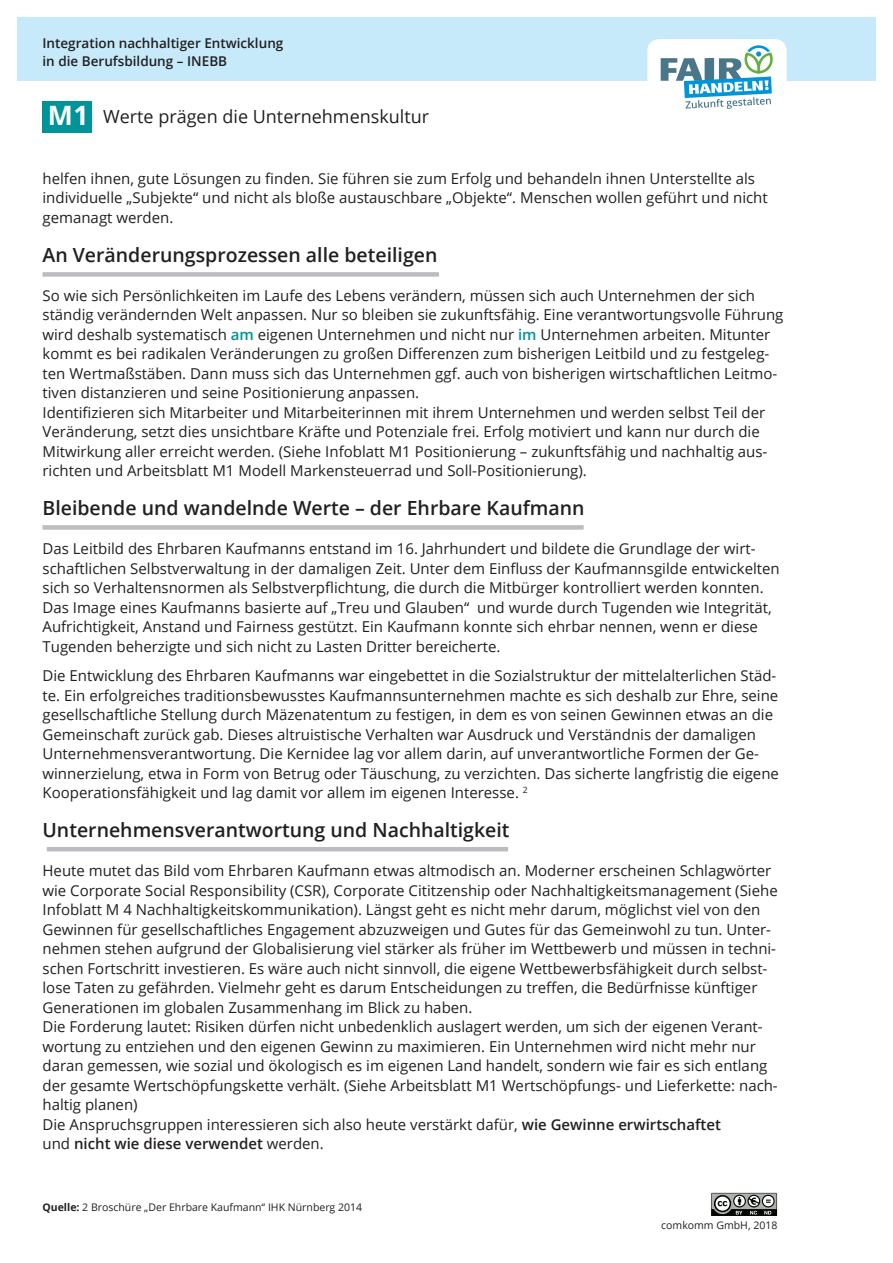
<style>
.page{position:relative;width:893px;height:1263px;background:#fff}
.page>*{position:absolute;margin:0;border:0;box-sizing:border-box;transform-origin:0 0}
.t1{font:600 19.5px "Open Sans";color:#231f20}
.t2{font:18px "Open Sans";color:#231f20}
.t3{font:15px/19.5px "Open Sans";color:#231f20}
.t4{font:600 13.5px/17.5px "Open Sans";color:#231f20}
.t5{font:10.5px "Open Sans";color:#231f20}
.s1{font-weight:700;font-size:26.7px;color:#fff}
.s2{font-weight:600;color:#009398}
.s3{font-weight:600}
.s4{font-weight:700}
</style>
<div class="page">
<div style="left:17px;top:17px;width:859px;height:64px;background:#c6eafa"></div>
<div style="left:647px;top:39px;width:140px;height:77px;background:#fff;border-radius:12px"></div>
<svg style="left:661px;top:45px;width:112px;height:64px"></svg>
<div style="left:43px;top:101px;width:49px;height:31px;background:#009398"></div>
<div style="left:43px;top:272px;width:396px;height:5px;background:#bcbdc0"></div>
<div style="left:43px;top:525px;width:541px;height:5px;background:#bcbdc0"></div>
<hr style="left:47px;top:847px;width:461px;height:4px;background:#bcbdc0">
<svg style="left:711px;top:1193px;width:67px;height:23px;background:#757875"></svg>
<p class="t4" style="left:43px;top:34px;width:242px">Integration nachhaltiger Entwicklung in die Berufsbildung – INEBB</p>
<p class="t2" style="left:48px;top:104px;width:383px"><span class="s1">M 1</span> Werte prägen die Unternehmenskultur</p>
<p class="t3" style="left:43px;top:168px;width:727px">helfen ihnen, gute Lösungen zu finden. Sie führen sie zum Erfolg und behandeln ihnen Unterstellte als individuelle „Subjekte“ und nicht als bloße austauschbare „Objekte“. Menschen wollen geführt und nicht gemanagt werden.</p>
<h1 class="t1" style="left:43px;top:241px;width:396px">An Veränderungsprozessen alle beteiligen</h1>
<p class="t3" style="left:43px;top:285px;width:742px">So wie sich Persönlichkeiten im Laufe des Lebens verändern, müssen sich auch Unternehmen der sich ständig verändernden Welt anpassen. Nur so bleiben sie zukunftsfähig. Eine verantwortungsvolle Führung wird deshalb systematisch <span class="s2">am</span> eigenen Unternehmen und nicht nur <span class="s2">im</span> Unternehmen arbeiten. Mitunter kommt es bei radikalen Veränderungen zu großen Differenzen zum bisherigen Leitbild und zu festgeleg&shy;ten Wertmaßstäben. Dann muss sich das Unternehmen ggf. auch von bisherigen wirtschaftlichen Leitmo&shy;tiven distanzieren und seine Positionierung anpassen.<br>Identifizieren sich Mitarbeiter und Mitarbeiterinnen mit ihrem Unternehmen und werden selbst Teil der Veränderung, setzt dies unsichtbare Kräfte und Potenziale frei. Erfolg motiviert und kann nur durch die Mitwirkung aller erreicht werden. (Siehe Infoblatt M1 Positionierung – zukunftsfähig und nachhaltig aus&shy;richten und Arbeitsblatt M1 Modell Markensteuerrad und Soll-Positionierung).</p>
<h1 class="t1" style="left:43px;top:495px;width:543px">Bleibende und wandelnde Werte – der Ehrbare Kaufmann</h1>
<p class="t3" style="left:43px;top:539px;width:739px">Das Leitbild des Ehrbaren Kaufmanns entstand im 16. Jahrhundert und bildete die Grundlage der wirt&shy;schaftlichen Selbstverwaltung in der damaligen Zeit. Unter dem Einfluss der Kaufmannsgilde entwickelten sich so Verhaltensnormen als Selbstverpflichtung, die durch die Mitbürger kontrolliert werden konnten.<br>Das Image eines Kaufmanns basierte auf „Treu und Glauben“ und wurde durch Tugenden wie Integrität, Aufrichtigkeit, Anstand und Fairness gestützt. Ein Kaufmann konnte sich ehrbar nennen, wenn er diese Tugenden beherzigte und sich nicht zu Lasten Dritter bereicherte.</p>
<p class="t3" style="left:43px;top:665px;width:738px">Die Entwicklung des Ehrbaren Kaufmanns war eingebettet in die Sozialstruktur der mittelalterlichen Städ&shy;te. Ein erfolgreiches traditionsbewusstes Kaufmannsunternehmen machte es sich deshalb zur Ehre, seine gesellschaftliche Stellung durch Mäzenatentum zu festigen, in dem es von seinen Gewinnen etwas an die Gemeinschaft zurück gab. Dieses altruistische Verhalten war Ausdruck und Verständnis der damaligen Unternehmensverantwortung. Die Kernidee lag vor allem darin, auf unverantwortliche Formen der Ge&shy;winnerzielung, etwa in Form von Betrug oder Täuschung, zu verzichten. Das sicherte langfristig die eigene Kooperationsfähigkeit und lag damit vor allem im eigenen Interesse. <sup>2</sup></p>
<h1 class="t1" style="left:43px;top:817px;width:469px">Unternehmensverantwortung und Nachhaltigkeit</h1>
<p class="t3" style="left:43px;top:860px;width:737px">Heute mutet das Bild vom Ehrbaren Kaufmann etwas altmodisch an. Moderner erscheinen Schlagwörter wie Corporate Social Responsibility (CSR), Corporate Cititzenship oder Nachhaltigkeitsmanagement (Siehe Infoblatt M 4 Nachhaltigkeitskommunikation). Längst geht es nicht mehr darum, möglichst viel von den Gewinnen für gesellschaftliches Engagement abzuzweigen und Gutes für das Gemeinwohl zu tun. Unter&shy;nehmen stehen aufgrund der Globalisierung viel stärker als früher im Wettbewerb und müssen in techni&shy;schen Fortschritt investieren. Es wäre auch nicht sinnvoll, die eigene Wettbewerbsfähigkeit durch selbst&shy;lose Taten zu gefährden. Vielmehr geht es darum Entscheidungen zu treffen, die Bedürfnisse künftiger Generationen im globalen Zusammenhang im Blick zu haben.<br>Die Forderung lautet: Risiken dürfen nicht unbedenklich auslagert werden, um sich der eigenen Verant&shy;wortung zu entziehen und den eigenen Gewinn zu maximieren. Ein Unternehmen wird nicht mehr nur daran gemessen, wie sozial und ökologisch es im eigenen Land handelt, sondern wie fair es sich entlang der gesamte Wertschöpfungskette verhält. (Siehe Arbeitsblatt M1 Wertschöpfungs- und Lieferkette: nach&shy;haltig planen)<br>Die Anspruchsgruppen interessieren sich also heute verstärkt dafür, <span class="s3">wie Gewinne erwirtschaftet<br></span>und <span class="s3">nicht wie diese verwendet</span> werden.</p>
<p class="t5" style="left:43px;top:1200px;width:321px"><span class="s4">Quelle:</span> 2 Broschüre „Der Ehrbare Kaufmann“ IHK Nürnberg 2014</p>
<p class="t5" style="left:661px;top:1218px;width:118px">comkomm GmbH, 2018</p>
</div>
